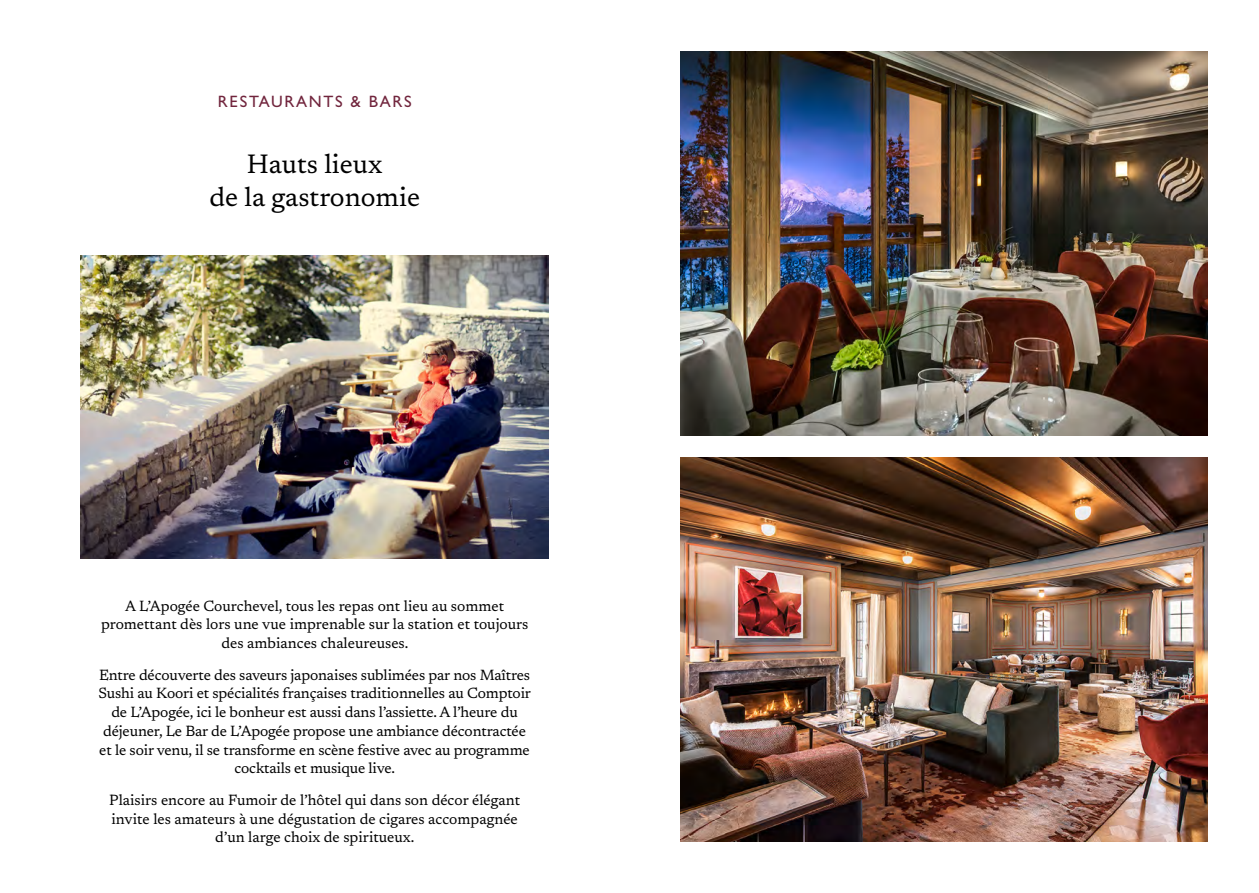
<style>
.page{position:relative;width:1259px;height:893px;background:#fff}
.page>*{position:absolute;margin:0;border:0;box-sizing:border-box;transform-origin:0 0}
.t1{font:27px/32.4px "Newsreader";color:#000;text-align:center}
.t2{font:500 16.5px "Gill Sans MT Pro";letter-spacing:.1em;color:#71253d}
.t3{font:15px/18.8px "Newsreader";letter-spacing:-.01em;color:#000;text-align:center}
</style>
<div class="page">
<img style="left:81px;top:255px;width:468px;height:303px">
<img style="left:680px;top:51px;width:528px;height:385px">
<img style="left:680px;top:457px;width:528px;height:385px">
<p class="t2" style="left:218px;top:91px;width:195px">RESTAURANTS &amp; BARS</p>
<h1 class="t1" style="left:209px;top:146px;width:212px">Hauts lieux<br>de la gastronomie</h1>
<p class="t3" style="left:101px;top:595px;width:429px">A L’Apogée Courchevel, tous les repas ont lieu au sommet promettant dès lors une vue imprenable sur la station et toujours des ambiances chaleureuses.</p>
<p class="t3" style="left:98px;top:664px;width:434px">Entre découverte des saveurs japonaises sublimées par nos Maîtres Sushi au Koori et spécialités françaises traditionnelles au Comptoir de L’Apogée, ici le bonheur est aussi dans l’assiette. A l’heure du déjeuner, Le Bar de L’Apogée propose une ambiance décontractée et le soir venu, il se transforme en scène festive avec au programme cocktails et musique live.</p>
<p class="t3" style="left:109px;top:790px;width:412px">Plaisirs encore au Fumoir de l’hôtel qui dans son décor élégant invite les amateurs à une dégustation de cigares accompagnée d’un large choix de spiritueux.</p>
</div>
